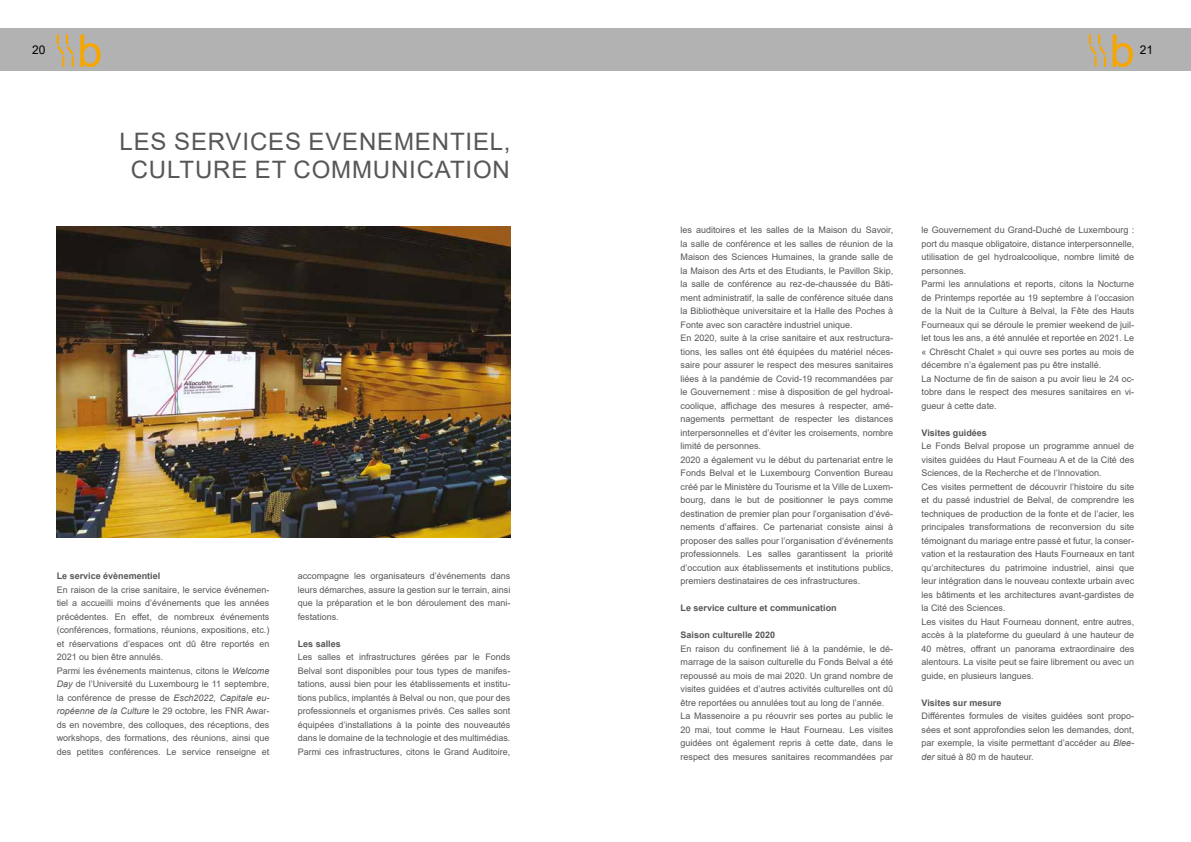
<style>
.page{position:relative;width:1191px;height:842px;background:#fff}
.page>*{position:absolute;margin:0;border:0;box-sizing:border-box;transform-origin:0 0}
.t1{font:45px "Arial";color:#f7a600}
.t2{font:24px/28.8px "Arial";letter-spacing:.035em;color:#575756;text-align:center}
.t3{font:12px "Arial";color:#000}
.t4{font:9px/13.5px "Arial";color:#575756}
.t5{font:700 9px "Arial";color:#575756}
.s1{font-style:italic}
</style>
<div class="page">
<div style="left:0;top:28px;width:595px;height:43px;background:#b3b2b2"></div>
<svg style="left:57px;top:34px;width:17px;height:33px"></svg>
<div style="left:595px;top:28px;width:596px;height:43px;background:#b3b2b2"></div>
<svg style="left:1089px;top:34px;width:17px;height:33px"></svg>
<img style="left:57px;top:227px;width:453px;height:311px">
<h3 class="t3" style="left:32px;top:41px;width:15px">20</h3>
<h1 class="t1" style="left:1109px;top:20px;width:27px">b</h1>
<h3 class="t3" style="left:1140px;top:41px;width:15px">21</h3>
<h1 class="t1" style="left:78px;top:20px;width:27px">b</h1>
<h2 class="t2" style="left:120px;top:127px;width:392px">LES SERVICES EVENEMENTIEL,<br>CULTURE ET COMMUNICATION</h2>
<p class="t5" style="left:57px;top:570px;width:105px">Le service évènementiel</p>
<p class="t4" style="left:57px;top:583px;width:214px">En raison de la crise sanitaire, le service événemen&shy;tiel a accueilli moins d’événements que les années précédentes. En effet, de nombreux événements (conférences, formations, réunions, expositions, etc.) et réservations d’espaces ont dû être reportés en 2021 ou bien être annulés.<br>Parmi les événements maintenus, citons le <span class="s1">Welcome Day</span> de l’Université du Luxembourg le 11 septembre, la conférence de presse de <span class="s1">Esch2022, Capitale eu&shy;ropéenne de la Culture</span> le 29 octobre, les FNR Awar&shy;ds en novembre, des colloques, des réceptions, des workshops, des formations, des réunions, ainsi que des petites conférences. Le service renseigne et</p>
<p class="t4" style="left:298px;top:569px;width:214px;text-align:justify">accompagne les organisateurs d’événements dans leurs démarches, assure la gestion sur le terrain, ainsi que la préparation et le bon déroulement des mani&shy;festations.</p>
<p class="t5" style="left:298px;top:637px;width:45px">Les salles</p>
<p class="t4" style="left:298px;top:650px;width:214px;text-align:justify">Les salles et infrastructures gérées par le Fonds Belval sont disponibles pour tous types de manifes&shy;tations, aussi bien pour les établissements et institu&shy;tions publics, implantés à Belval ou non, que pour des professionnels et organismes privés. Ces salles sont équipées d’installations à la pointe des nouveautés dans le domaine de la technologie et des multimédias.<br>Parmi ces infrastructures, citons le Grand Auditoire,</p>
<p class="t4" style="left:680px;top:223px;width:214px">les auditoires et les salles de la Maison du Savoir, la salle de conférence et les salles de réunion de la Maison des Sciences Humaines, la grande salle de la Maison des Arts et des Etudiants, le Pavillon Skip, la salle de conférence au rez-de-chaussée du Bâti&shy;ment administratif, la salle de conférence située dans la Bibliothèque universitaire et la Halle des Poches à Fonte avec son caractère industriel unique.<br>En 2020, suite à la crise sanitaire et aux restructura&shy;tions, les salles ont été équipées du matériel néces&shy;saire pour assurer le respect des mesures sanitaires liées à la pandémie de Covid-19 recommandées par le Gouvernement : mise à disposition de gel hydroal&shy;coolique, affichage des mesures à respecter, amé&shy;nagements permettant de respecter les distances interpersonnelles et d’éviter les croisements, nombre limité de personnes.<br>2020 a également vu le début du partenariat entre le Fonds Belval et le Luxembourg Convention Bureau créé par le Ministère du Tourisme et la Ville de Luxem&shy;bourg, dans le but de positionner le pays comme destination de premier plan pour l’organisation d’évé&shy;nements d’affaires. Ce partenariat consiste ainsi à proposer des salles pour l’organisation d’événements professionnels. Les salles garantissent la priorité d’occution aux établissements et institutions publics, premiers destinataires de ces infrastructures.</p>
<p class="t5" style="left:680px;top:602px;width:158px">Le service culture et communication</p>
<p class="t5" style="left:680px;top:629px;width:96px">Saison culturelle 2020</p>
<p class="t4" style="left:680px;top:642px;width:214px">En raison du confinement lié à la pandémie, le dé&shy;marrage de la saison culturelle du Fonds Belval a été repoussé au mois de mai 2020. Un grand nombre de visites guidées et d’autres activités culturelles ont dû être reportées ou annulées tout au long de l’année.<br>La Massenoire a pu réouvrir ses portes au public le 20 mai, tout comme le Haut Fourneau. Les visites guidées ont également repris à cette date, dans le respect des mesures sanitaires recommandées par</p>
<p class="t4" style="left:921px;top:223px;width:214px">le Gouvernement du Grand-Duché de Luxembourg : port du masque obligatoire, distance interpersonnelle, utilisation de gel hydroalcoolique, nombre limité de personnes.<br>Parmi les annulations et reports, citons la Nocturne de Printemps reportée au 19 septembre à l’occasion de la Nuit de la Culture à Belval, la Fête des Hauts Fourneaux qui se déroule le premier weekend de juil&shy;let tous les ans, a été annulée et reportée en 2021. Le « Chrëscht Chalet » qui ouvre ses portes au mois de décembre n’a également pas pu être installé.<br>La Nocturne de fin de saison a pu avoir lieu le 24 oc&shy;tobre dans le respect des mesures sanitaires en vi&shy;gueur à cette date.</p>
<p class="t5" style="left:921px;top:426px;width:67px">Visites guidées</p>
<p class="t4" style="left:921px;top:439px;width:214px">Le Fonds Belval propose un programme annuel de visites guidées du Haut Fourneau A et de la Cité des Sciences, de la Recherche et de l’Innovation.<br>Ces visites permettent de découvrir l’histoire du site et du passé industriel de Belval, de comprendre les techniques de production de la fonte et de l’acier, les principales transformations de reconversion du site témoignant du mariage entre passé et futur, la conser&shy;vation et la restauration des Hauts Fourneaux en tant qu’architectures du patrimoine industriel, ainsi que leur intégration dans le nouveau contexte urbain avec les bâtiments et les architectures avant-gardistes de la Cité des Sciences.<br>Les visites du Haut Fourneau donnent, entre autres, accès à la plateforme du gueulard à une hauteur de 40 mètres, offrant un panorama extraordinaire des alentours. La visite peut se faire librement ou avec un guide, en plusieurs langues.</p>
<p class="t5" style="left:921px;top:696px;width:81px">Visites sur mesure</p>
<p class="t4" style="left:921px;top:709px;width:214px;text-align:justify">Différentes formules de visites guidées sont propo&shy;sées et sont approfondies selon les demandes, dont, par exemple, la visite permettant d’accéder au <span class="s1">Blee&shy;der</span> situé à 80 m de hauteur.</p>
</div>
